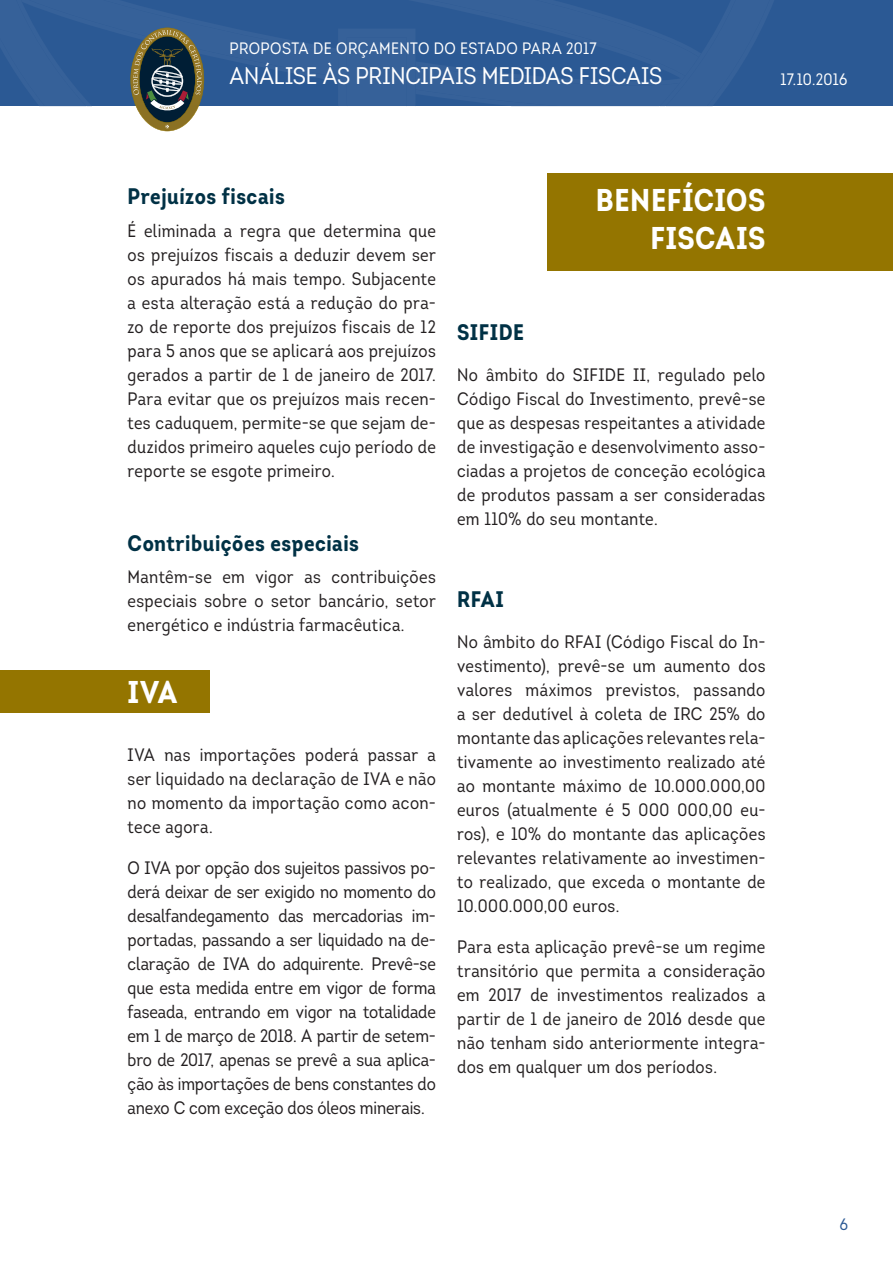
<style>
.page{position:relative;width:893px;height:1263px;background:#fff}
.page>*{position:absolute;margin:0;border:0;box-sizing:border-box;transform-origin:0 0}
.Paragraph_Style_1{font:700 31.5px/37.8px "Intro Condensed";letter-spacing:.015em;color:#fff;text-align:right}
.t1{font:24px "Intro Condensed";letter-spacing:-.01em;color:#fff}
.SIB1{font:700 22.5px "Intro Condensed";letter-spacing:.025em;color:#003145}
.TEXTO{font:18px/24px "Intro Condensed";letter-spacing:.02em;color:#231f20;text-align:justify}
.t2{font:16.5px "Intro Condensed";letter-spacing:.02em;color:#fff}
.t3{font:16.5px "Intro Condensed";color:#2b5994}
</style>
<div class="page">
<div style="left:0;top:0;width:893px;height:106px;background:#2b5994"></div>
<svg style="left:0;top:0;width:774px;height:106px"></svg>
<svg style="left:130px;top:28px;width:74px;height:103px"></svg>
<div style="left:0;top:671px;width:209px;height:42px;background:#947500"></div>
<div style="left:547px;top:173px;width:346px;height:97px;background:#947500"></div>
<p class="t2" style="left:230px;top:38px;width:368px">PROPOSTA DE ORÇAMENTO DO ESTADO PARA 2017</p>
<h2 class="t1" style="left:230px;top:60px;width:434px">ANÁLISE ÀS PRINCIPAIS MEDIDAS FISCAIS</h2>
<p class="t2" style="left:780px;top:69px;width:68px">17.10.2016</p>
<p class="SIB1" style="left:128px;top:182px;width:159px">Prejuízos fiscais</p>
<p class="TEXTO" style="left:128px;top:219px;width:310px">É eliminada a regra que determina que os prejuízos fiscais a deduzir devem ser os apurados há mais tempo. Subjacente a esta alteração está a redução do pra&shy;zo de reporte dos prejuízos fiscais de 12 para 5 anos que se aplicará aos prejuízos gerados a partir de 1 de janeiro de 2017.<br>Para evitar que os prejuízos mais recen&shy;tes caduquem, permite-se que sejam de&shy;duzidos primeiro aqueles cujo período de reporte se esgote primeiro.</p>
<p class="SIB1" style="left:128px;top:528px;width:233px">Contribuições especiais</p>
<p class="TEXTO" style="left:128px;top:565px;width:310px">Mantêm-se em vigor as contribuições especiais sobre o setor bancário, setor energético e indústria farmacêutica.</p>
<p class="Paragraph_Style_1" style="left:128px;top:673px;width:51px">IVA</p>
<p class="TEXTO" style="left:128px;top:742px;width:310px">IVA nas importações poderá passar a ser liquidado na declaração de IVA e não no momento da importação como acon&shy;tece agora.</p>
<p class="TEXTO" style="left:128px;top:856px;width:310px">O IVA por opção dos sujeitos passivos po&shy;derá deixar de ser exigido no momento do desalfandegamento das mercadorias im&shy;portadas, passando a ser liquidado na de&shy;claração de IVA do adquirente. Prevê-se que esta medida entre em vigor de forma faseada, entrando em vigor na totalidade em 1 de março de 2018. A partir de setem&shy;bro de 2017, apenas se prevê a sua aplica&shy;ção às importações de bens constantes do anexo C com exceção dos óleos minerais.</p>
<p class="Paragraph_Style_1" style="left:596px;top:181px;width:171px">BENEFÍCIOS<br>FISCAIS</p>
<p class="SIB1" style="left:457px;top:317px;width:69px">SIFIDE</p>
<p class="TEXTO" style="left:457px;top:362px;width:310px">No âmbito do SIFIDE II, regulado pelo Código Fiscal do Investimento, prevê-se que as despesas respeitantes a atividade de investigação e desenvolvimento asso&shy;ciadas a projetos de conceção ecológica de produtos passam a ser consideradas em 110% do seu montante.</p>
<p class="SIB1" style="left:457px;top:584px;width:48px">RFAI</p>
<p class="TEXTO" style="left:457px;top:629px;width:310px">No âmbito do RFAI (Código Fiscal do In&shy;vestimento), prevê-se um aumento dos valores máximos previstos, passando a ser dedutível à coleta de IRC 25% do montante das aplicações relevantes rela&shy;tivamente ao investimento realizado até ao montante máximo de 10.000.000,00 euros (atualmente é 5 000 000,00 eu&shy;ros), e 10% do montante das aplicações relevantes relativamente ao investimen&shy;to realizado, que exceda o montante de 10.000.000,00 euros.</p>
<p class="TEXTO" style="left:457px;top:934px;width:310px">Para esta aplicação prevê-se um regime transitório que permita a consideração em 2017 de investimentos realizados a partir de 1 de janeiro de 2016 desde que não tenham sido anteriormente integra&shy;dos em qualquer um dos períodos.</p>
<p class="t3" style="left:840px;top:1214px;width:10px">6</p>
</div>
